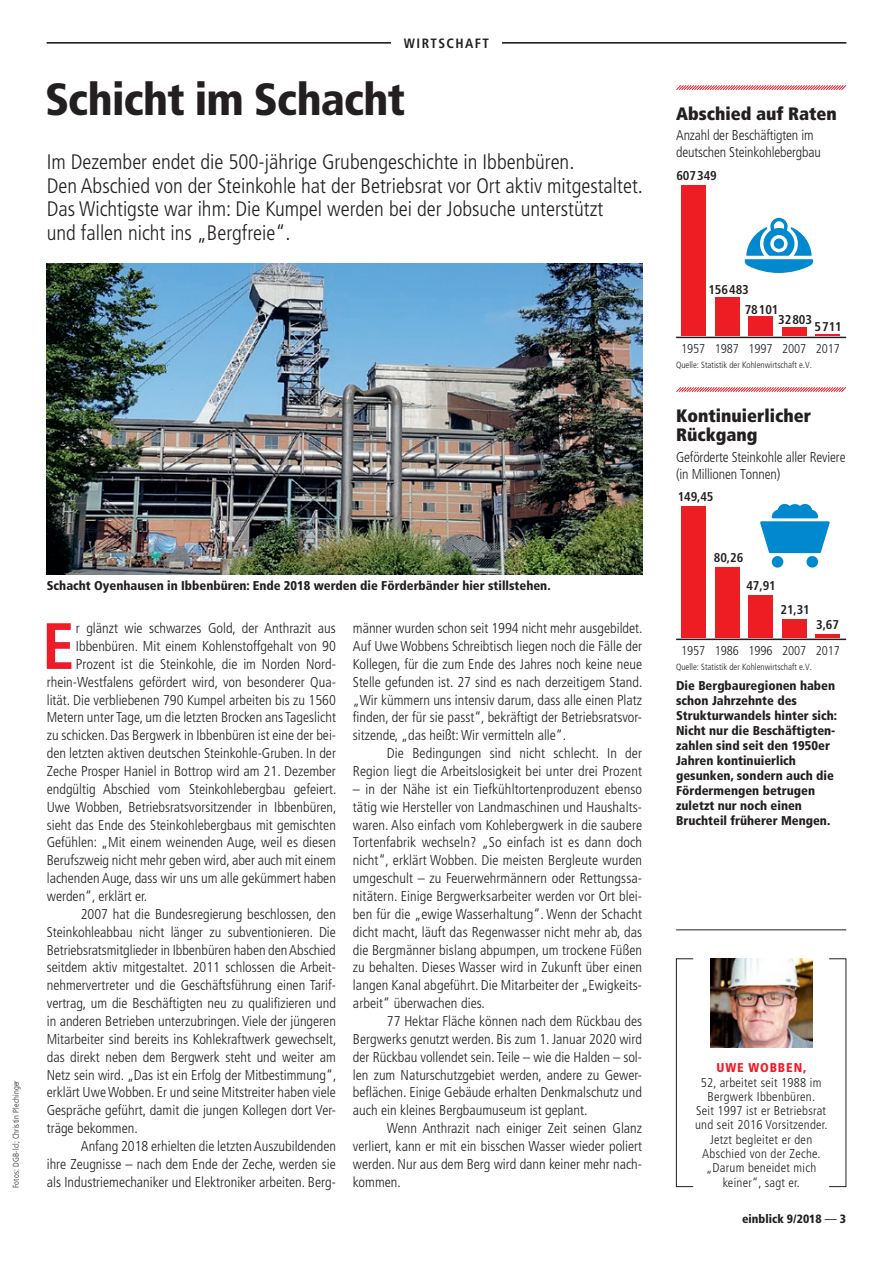
<style>
.page{position:relative;width:893px;height:1263px;background:#fff}
.page>*{position:absolute;margin:0;border:0;box-sizing:border-box;transform-origin:0 0}
.t1{font:700 condensed 65.4px "Frutiger";color:#ee1c28}
.t2{font:900 condensed 45px "Frutiger";letter-spacing:-.02em;color:#231f20}
.t3{font:300 condensed 21px/23.9px "Frutiger";color:#231f20}
.t4{font:900 condensed 18px/19.5px "Frutiger";color:#231f20}
.t5{font:300 condensed 14.25px/17.9px "Frutiger";color:#231f20;text-align:justify}
.t6{font:700 condensed 13.5px "Frutiger";letter-spacing:.105em;color:#231f20}
.t7{font:900 condensed 12.75px/15px "Frutiger";color:#231f20}
.t8{font:300 condensed 12.75px/14.2px "Frutiger";letter-spacing:.02em;color:#231f20;text-align:center}
.t9{font:700 condensed 12.75px/20px "Frutiger";letter-spacing:-.01em;color:#231f20}
.t10{font:300 condensed 12.75px "Frutiger";letter-spacing:-.01em;color:#231f20}
.t11{font:900 condensed 12.75px "Frutiger";letter-spacing:.07em;color:#ee1c28}
.t12{font:900 condensed 12px "Frutiger";color:#231f20}
.t13{font:300 condensed 9px "Frutiger";color:#231f20}
.t14{font:300 condensed 8.25px "Frutiger";letter-spacing:.02em;color:#231f20}
.s1{font-weight:400}
</style>
<div class="page">
<svg style="left:676px;top:85px;width:171px;height:5px"></svg>
<svg style="left:676px;top:387px;width:171px;height:5px"></svg>
<hr style="left:676px;top:929px;width:170px;height:1px;background:#231f20">
<img style="left:47px;top:264px;width:595px;height:310px">
<div style="left:676px;top:958px;width:17px;height:229px;border:1px solid #231f20"></div>
<img style="left:710px;top:958px;width:102px;height:90px">
<hr style="left:47px;top:43px;width:799px;height:1px;background:#231f20">
<div style="left:391px;top:35px;width:111px;height:13px;background:#fff"></div>
<hr style="left:676px;top:337px;width:170px;height:1px;background:#231f20">
<div style="left:682px;top:185px;width:24px;height:150px;background:#ee1d23"></div>
<div style="left:715px;top:297px;width:24px;height:38px;background:#ee1d23"></div>
<div style="left:749px;top:316px;width:24px;height:19px;background:#ee1d23"></div>
<div style="left:782px;top:327px;width:24px;height:8px;background:#ee1d23"></div>
<svg style="left:815px;top:334px;width:24px;height:1px"></svg>
<svg style="left:744px;top:218px;width:70px;height:55px"></svg>
<hr style="left:676px;top:639px;width:170px;height:1px;background:#231f20">
<div style="left:682px;top:506px;width:24px;height:131px;background:#ee1d23"></div>
<div style="left:715px;top:567px;width:24px;height:70px;background:#ee1d23"></div>
<div style="left:749px;top:595px;width:24px;height:42px;background:#ee1d23"></div>
<div style="left:782px;top:619px;width:24px;height:18px;background:#ee1d23"></div>
<hr style="left:815px;top:634px;width:24px;height:3px;background:#ee1d23">
<div style="left:772px;top:556px;width:11px;height:12px;background:#0089cf;border-radius:50%"></div>
<div style="left:806px;top:556px;width:12px;height:12px;background:#0089cf;border-radius:50%"></div>
<svg style="left:760px;top:503px;width:70px;height:50px"></svg>
<p class="t6" style="left:404px;top:36px;width:87px">WIRTSCHAFT</p>
<h2 class="t2" style="left:45px;top:73px;width:362px">Schicht im Schacht</h2>
<p class="t3" style="left:47px;top:150px;width:598px">Im Dezember endet die 500-jährige Grubengeschichte in Ibbenbüren.<br>Den Abschied von der Steinkohle hat der Betriebsrat vor Ort aktiv mitgestaltet.<br>Das Wichtigste war ihm: Die Kumpel werden bei der Jobsuche unterstützt<br>und fallen nicht ins „Bergfreie“.</p>
<p class="t14" style="left:11px;top:1188px;width:109px;rotate:-90deg">Fotos: DGB-lcl; Christin Plechinger</p>
<p class="t7" style="left:47px;top:578px;width:505px">Schacht Oyenhausen in Ibbenbüren: Ende 2018 werden die Förderbänder hier stillstehen.</p>
<p class="t5" style="left:353px;top:619px;width:291px">männer wurden schon seit 1994 nicht mehr ausgebildet.<br>Auf Uwe Wobbens Schreibtisch liegen noch die Fälle der Kollegen, für die zum Ende des Jahres noch keine neue Stelle gefunden ist. 27 sind es nach derzeitigem Stand. „Wir kümmern uns intensiv darum, dass alle einen Platz finden, der für sie passt“, bekräftigt der Betriebsratsvor&shy;sitzende, „das heißt: Wir vermitteln alle“.</p>
<p class="t5" style="left:353px;top:744px;width:291px;text-align:right">Die Bedingungen sind nicht schlecht. In der<br>Region liegt die Arbeitslosigkeit bei unter drei Prozent</p>
<p class="t5" style="left:353px;top:780px;width:291px">– in der Nähe ist ein Tiefkühltortenproduzent ebenso tätig wie Hersteller von Landmaschinen und Haushalts&shy;waren. Also einfach vom Kohlebergwerk in die saubere Tortenfabrik wechseln? „So einfach ist es dann doch nicht“, erklärt Wobben. Die meisten Bergleute wurden umgeschult – zu Feuerwehrmännern oder Rettungssa&shy;nitätern. Einige Bergwerksarbeiter werden vor Ort blei&shy;ben für die „ewige Wasserhaltung“. Wenn der Schacht dicht macht, läuft das Regenwasser nicht mehr ab, das die Bergmänner bislang abpumpen, um trockene Füßen zu behalten. Dieses Wasser wird in Zukunft über einen langen Kanal abgeführt. Die Mitarbeiter der „Ewigkeits&shy;arbeit“ überwachen dies.</p>
<p class="t5" style="left:353px;top:1012px;width:291px;text-indent:34px">77 Hektar Fläche können nach dem Rückbau des Bergwerks genutzt werden. Bis zum 1. Januar 2020 wird der Rückbau vollendet sein. Teile – wie die Halden – sol&shy;len zum Naturschutzgebiet werden, andere zu Gewer&shy;beflächen. Einige Gebäude erhalten Denkmalschutz und auch ein kleines Bergbaumuseum ist geplant.</p>
<p class="t5" style="left:353px;top:1119px;width:291px;text-indent:34px">Wenn Anthrazit nach einiger Zeit seinen Glanz verliert, kann er mit ein bisschen Wasser wieder poliert werden. Nur aus dem Berg wird dann keiner mehr nach&shy;kommen.</p>
<h1 class="t1" style="left:42px;top:607px;width:34px">E</h1>
<p class="t5" style="left:76px;top:619px;width:261px">r glänzt wie schwarzes Gold, der Anthrazit aus</p>
<p class="t5" style="left:76px;top:637px;width:261px">Ibbenbüren. Mit einem Kohlenstoffgehalt von 90</p>
<p class="t5" style="left:76px;top:655px;width:261px">Prozent ist die Steinkohle, die im Norden Nord-</p>
<p class="t5" style="left:47px;top:673px;width:291px">rhein-Westfalens gefördert wird, von besonderer Qua-</p>
<p class="t5" style="left:47px;top:691px;width:291px">lität. Die verbliebenen 790 Kumpel arbeiten bis zu 1560</p>
<p class="t5" style="left:47px;top:709px;width:291px">Metern unter Tage, um die letzten Brocken ans Tageslicht</p>
<p class="t5" style="left:47px;top:727px;width:291px">zu schicken. Das Bergwerk in Ibbenbüren ist eine der bei-</p>
<p class="t5" style="left:47px;top:744px;width:291px">den letzten aktiven deutschen Steinkohle-Gruben. In der</p>
<p class="t5" style="left:47px;top:762px;width:291px">Zeche Prosper Haniel in Bottrop wird am 21. Dezember</p>
<p class="t5" style="left:47px;top:780px;width:291px">endgültig Abschied vom Steinkohlebergbau gefeiert.</p>
<p class="t5" style="left:47px;top:798px;width:291px">Uwe Wobben, Betriebsratsvorsitzender in Ibbenbüren,</p>
<p class="t5" style="left:47px;top:816px;width:291px">sieht das Ende des Steinkohlebergbaus mit gemischten</p>
<p class="t5" style="left:47px;top:834px;width:291px">Gefühlen: „Mit einem weinenden Auge, weil es diesen</p>
<p class="t5" style="left:47px;top:852px;width:291px">Berufszweig nicht mehr geben wird, aber auch mit einem</p>
<p class="t5" style="left:47px;top:869px;width:291px">lachenden Auge, dass wir uns um alle gekümmert haben</p>
<p class="t5" style="left:47px;top:887px;width:102px">werden“, erklärt er.</p>
<p class="t5" style="left:81px;top:905px;width:257px">2007 hat die Bundesregierung beschlossen, den</p>
<p class="t5" style="left:47px;top:923px;width:291px">Steinkohleabbau nicht länger zu subventionieren. Die</p>
<p class="t5" style="left:47px;top:941px;width:291px">Betriebsratsmitglieder in Ibbenbüren haben den Abschied</p>
<p class="t5" style="left:47px;top:959px;width:291px">seitdem aktiv mitgestaltet. 2011 schlossen die Arbeit-</p>
<p class="t5" style="left:47px;top:977px;width:291px">nehmervertreter und die Geschäftsführung einen Tarif-</p>
<p class="t5" style="left:47px;top:994px;width:291px">vertrag, um die Beschäftigten neu zu qualifizieren und</p>
<p class="t5" style="left:47px;top:1012px;width:291px">in anderen Betrieben unterzubringen. Viele der jüngeren</p>
<p class="t5" style="left:47px;top:1030px;width:291px">Mitarbeiter sind bereits ins Kohlekraftwerk gewechselt,</p>
<p class="t5" style="left:47px;top:1048px;width:291px">das direkt neben dem Bergwerk steht und weiter am</p>
<p class="t5" style="left:47px;top:1066px;width:291px">Netz sein wird. „Das ist ein Erfolg der Mitbestimmung“,</p>
<p class="t5" style="left:47px;top:1084px;width:291px">erklärt Uwe Wobben. Er und seine Mitstreiter haben viele</p>
<p class="t5" style="left:47px;top:1102px;width:291px">Gespräche geführt, damit die jungen Kollegen dort Ver-</p>
<p class="t5" style="left:47px;top:1119px;width:92px">träge bekommen.</p>
<p class="t5" style="left:81px;top:1137px;width:257px">Anfang 2018 erhielten die letzten Auszubildenden</p>
<p class="t5" style="left:47px;top:1155px;width:291px">ihre Zeugnisse – nach dem Ende der Zeche, werden sie</p>
<p class="t5" style="left:47px;top:1173px;width:291px">als Industriemechaniker und Elektroniker arbeiten. Berg-</p>
<p class="t4" style="left:676px;top:103px;width:162px">Abschied auf Raten</p>
<p class="t5" style="left:676px;top:127px;width:146px;line-height:17.1px">Anzahl der Beschäftigten im deutschen Steinkohlebergbau</p>
<p class="t9" style="left:676px;top:166px;width:42px">607349</p>
<p class="t9" style="left:745px;top:279px;width:35px;text-indent:-36px">156483<br>78101</p>
<p class="t9" style="left:778px;top:310px;width:35px">32803</p>
<p class="t9" style="left:814px;top:317px;width:29px">5711</p>
<p class="t10" style="left:681px;top:341px;width:160px">1957 1987 1997 2007 2017</p>
<p class="t13" style="left:676px;top:360px;width:137px">Quelle: Statistik der Kohlenwirtschaft e.V.</p>
<p class="t4" style="left:676px;top:405px;width:136px">Kontinuierlicher<br>Rückgang</p>
<p class="t5" style="left:676px;top:449px;width:171px;line-height:17.1px">Geförderte Steinkohle aller Reviere (in Millionen Tonnen)</p>
<p class="t9" style="left:678px;top:487px;width:37px">149,45</p>
<p class="t9" style="left:714px;top:548px;width:31px">80,26</p>
<p class="t9" style="left:746px;top:576px;width:31px">47,91</p>
<p class="t9" style="left:780px;top:599px;width:31px">21,31</p>
<p class="t9" style="left:816px;top:615px;width:24px">3,67</p>
<p class="t10" style="left:681px;top:643px;width:160px">1957 1986 1996 2007 2017</p>
<p class="t13" style="left:676px;top:662px;width:137px">Quelle: Statistik der Kohlenwirtschaft e.V.</p>
<p class="t7" style="left:676px;top:678px;width:163px">Die Bergbauregionen haben schon Jahrzehnte des<br>Strukturwandels hinter sich:<br>Nicht nur die Beschäftigten&shy;zahlen sind seit den 1950er<br>Jahren kontinuierlich gesunken, sondern auch die<br>Fördermengen betrugen zuletzt nur noch einen<br>Bruchteil früherer Mengen.</p>
<p class="t11" style="left:716px;top:1060px;width:91px">Uwe Wobben,</p>
<p class="t8" style="left:695px;top:1075px;width:134px">52, arbeitet seit 1988 im<br>Bergwerk Ibbenbüren.<br>Seit 1997 ist er Betriebsrat und seit 2016 Vorsitzender.<br>Jetzt begleitet er den<br>Abschied von der Zeche. „Darum beneidet mich keiner“, sagt er.</p>
<p class="t12" style="left:742px;top:1211px;width:106px">einblick 9/2018 <span class="s1">—</span> 3</p>
</div>
